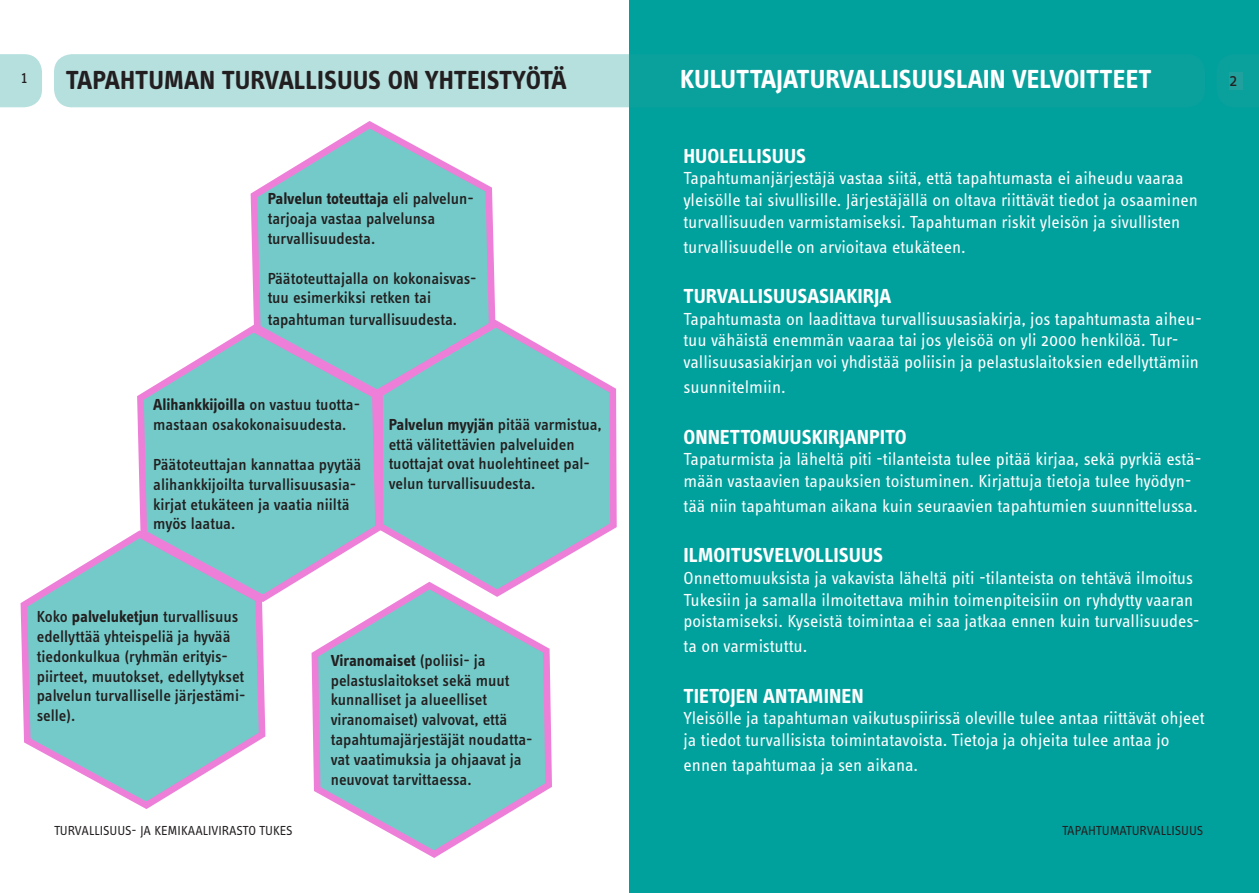
<style>
.page{position:relative;width:1259px;height:893px;background:#fff}
.page>*{position:absolute;margin:0;border:0;box-sizing:border-box;transform-origin:0 0}
.t1{font:700 27px "Info Text OT";color:#fff}
.t2{font:700 27px "Info Text OT";color:#231f20}
.t3{font:700 21px "Info Text OT";color:#fff}
.t4{font:18px/21.6px "Info Text OT";color:#fff}
.t5{font:18px "Info Text OT";color:#231f20}
.t6{font:500 16.5px/19.8px "Info Text OT";color:#231f20}
.t7{font:13.5px "Info Text OT";color:#231f20}
.s1{font-weight:700}
</style>
<div class="page">
<svg style="left:20px;top:121px;width:597px;height:688px"></svg>
<div style="left:629px;top:0;width:630px;height:893px;background:#00a09c"></div>
<svg style="left:54px;top:54px;width:1151px;height:53px;fill:#0aa09c"></svg>
<svg style="left:0;top:54px;width:42px;height:53px;background:#b9e1df"></svg>
<svg style="left:1229px;top:89px;width:14px;height:1px"></svg>
<div style="left:1229px;top:72px;width:14px;height:17px;background:#20a19d"></div>
<svg style="left:309px;top:578px;width:246px;height:280px"></svg>
<p class="t5" style="left:21px;top:67px;width:7px">1</p>
<p class="t2" style="left:66px;top:64px;width:502px">TAPAHTUMAN TURVALLISUUS ON YHTEISTYÖTÄ</p>
<p class="t1" style="left:680px;top:62px;width:472px">KULUTTAJATURVALLISUUSLAIN VELVOITTEET</p>
<p class="t5" style="left:1229px;top:70px;width:9px">2</p>
<p class="t6" style="left:268px;top:189px;width:208px"><span class="s1">Palvelun toteuttaja</span> eli palvelun&shy;tarjoaja vastaa palvelunsa</p>
<p class="t6" style="left:268px;top:228px;width:109px">turvallisuudesta.</p>
<p class="t6" style="left:268px;top:268px;width:210px">Päätoteuttajalla on kokonaisvas&shy;tuu esimerkiksi retken tai</p>
<p class="t6" style="left:268px;top:309px;width:191px">tapahtuman turvallisuudesta.</p>
<p class="t6" style="left:153px;top:395px;width:208px"><span class="s1">Alihankkijoilla</span> on vastuu tuotta&shy;mastaan osakokonaisuudesta.</p>
<p class="t6" style="left:153px;top:454px;width:210px">Päätoteuttajan kannattaa pyytää alihankkijoilta turvallisuusasia&shy;kirjat etukäteen ja vaatia niiltä myös laatua.</p>
<p class="t6" style="left:389px;top:414px;width:214px"><span class="s1">Palvelun myyjän</span> pitää varmistua, että välitettävien palveluiden tuottajat ovat huolehtineet pal&shy;velun turvallisuudesta.</p>
<p class="t6" style="left:37px;top:606px;width:210px">Koko <span class="s1">palveluketjun</span> turvallisuus edellyttää yhteispeliä ja hyvää tiedonkulkua (ryhmän erityis&shy;piirteet, muutokset, edellytykset palvelun turvalliselle järjestämi&shy;selle).</p>
<p class="t6" style="left:331px;top:650px;width:203px"><span class="s1">Viranomaiset</span> (poliisi- ja pelastuslaitokset sekä muut kunnalliset ja alueelliset viranomaiset) valvovat, että tapahtumajärjestäjät noudatta&shy;vat vaatimuksia ja ohjaavat ja neuvovat tarvittaessa.</p>
<p class="t3" style="left:683px;top:143px;width:124px">HUOLELLISUUS</p>
<p class="t4" style="left:683px;top:167px;width:516px">Tapahtumanjärjestäjä vastaa siitä, että tapahtumasta ei aiheudu vaaraa yleisölle tai sivullisille. Järjestäjällä on oltava riittävät tiedot ja osaaminen turvallisuuden varmistamiseksi. Tapahtuman riskit yleisön ja sivullisten</p>
<p class="t4" style="left:683px;top:235px;width:284px">turvallisuudelle on arvioitava etukäteen.</p>
<p class="t3" style="left:683px;top:283px;width:209px">TURVALLISUUSASIAKIRJA</p>
<p class="t4" style="left:683px;top:307px;width:520px">Tapahtumasta on laadittava turvallisuusasiakirja, jos tapahtumasta aiheu&shy;tuu vähäistä enemmän vaaraa tai jos yleisöä on yli 2000 henkilöä. Tur&shy;vallisuusasiakirjan voi yhdistää poliisin ja pelastuslaitoksien edellyttämiin</p>
<p class="t4" style="left:683px;top:376px;width:104px">suunnitelmiin.</p>
<p class="t3" style="left:683px;top:424px;width:225px">ONNETTOMUUSKIRJANPITO</p>
<p class="t4" style="left:683px;top:448px;width:519px">Tapaturmista ja läheltä piti -tilanteista tulee pitää kirjaa, sekä pyrkiä estä&shy;mään vastaavien tapauksien toistuminen. Kirjattuja tietoja tulee hyödyn-</p>
<p class="t4" style="left:683px;top:495px;width:515px">tää niin tapahtuman aikana kuin seuraavien tapahtumien suunnittelussa.</p>
<p class="t3" style="left:683px;top:543px;width:201px">ILMOITUSVELVOLLISUUS</p>
<p class="t4" style="left:683px;top:567px;width:517px">Onnettomuuksista ja vakavista läheltä piti -tilanteista on tehtävä ilmoitus<br>Tukesiin ja samalla ilmoitettava mihin toimenpiteisiin on ryhdytty vaaran poistamiseksi. Kyseistä toimintaa ei saa jatkaa ennen kuin turvallisuudes-</p>
<p class="t4" style="left:683px;top:635px;width:125px">ta on varmistuttu.</p>
<p class="t3" style="left:683px;top:683px;width:182px">TIETOJEN ANTAMINEN</p>
<p class="t4" style="left:683px;top:707px;width:523px">Yleisölle ja tapahtuman vaikutuspiirissä oleville tulee antaa riittävät ohjeet ja tiedot turvallisista toimintatavoista. Tietoja ja ohjeita tulee antaa jo</p>
<p class="t4" style="left:683px;top:754px;width:236px">ennen tapahtumaa ja sen aikana.</p>
<p class="t7" style="left:54px;top:823px;width:240px">TURVALLISUUS- JA KEMIKAALIVIRASTO TUKES</p>
<p class="t7" style="left:1062px;top:823px;width:143px">TAPAHTUMATURVALLISUUS</p>
</div>
